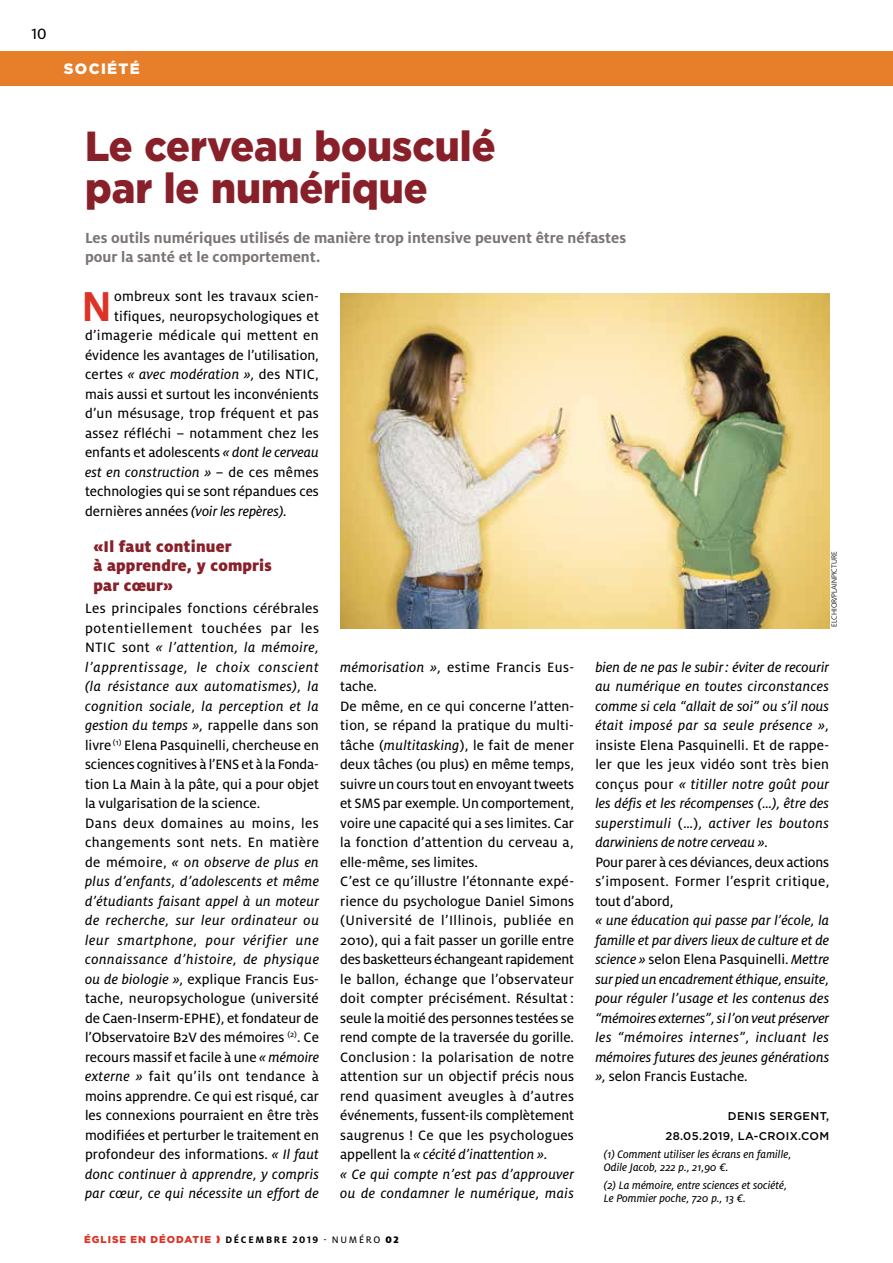
<style>
.page{position:relative;width:893px;height:1263px;background:#fff}
.page>*{position:absolute;margin:0;border:0;box-sizing:border-box;transform-origin:0 0}
.t1{font:700 46.35px "Milo OT";color:#dc3326;scale:.95 1}
.t2{font:900 42px/42px "Gotham";color:#88202a;scale:.94 1}
.t3{font:900 17.25px/19.5px "Milo OT";letter-spacing:.01em;color:#88202a}
.t4{font:16.5px "Milo OT Text";color:#000}
.t5{font:700 16.2px/19.5px "Milo OT";color:#7b7573}
.t6{font:15px/19.5px "Milo OT Text";letter-spacing:.01em;color:#000}
.t7{font:15px/19.5px "Milo OT Text Ita";letter-spacing:.015em;color:#000;text-align:justify}
.t8{font:900 15px "Gotham";letter-spacing:.09em;color:#fff}
.t9{font:12px/13.5px "Milo OT Text Ita";color:#000}
.t10{font:500 11.25px/19.5px "Gotham";letter-spacing:.03em;color:#000;text-align:right}
.t11{font:900 10.05px "Gotham";letter-spacing:.1em;color:#dc3326}
.t12{font:300 7.5px "Frutiger";color:#000}
.s1{font-family:"Milo OT Text"}
.s2{font-family:"Milo OT Text Ita"}
.s3{font-family:"Milo OT";font-weight:700;font-size:10.5px;color:#000}
.s4{font-family:"Milo OT Text";font-weight:400;font-size:10.5px;color:#000}
.s5{font-family:"Milo OT";font-size:10.5px;color:#000}
</style>
<div class="page">
<div style="left:0;top:51px;width:893px;height:34px;background:#e77e29"></div>
<img style="left:340px;top:293px;width:489px;height:336px">
<p class="t4" style="left:32px;top:24px;width:17px">10</p>
<p class="t8" style="left:64px;top:58px;width:78px">SOCIÉTÉ</p>
<h2 class="t2" style="left:85px;top:125px;width:438px">Le cerveau bousculé par le numérique</h2>
<p class="t5" style="left:85px;top:228px;width:543px">Les outils numériques utilisés de manière trop intensive peuvent être néfastes pour la santé et le comportement.</p>
<h1 class="t1" style="left:82px;top:280px;width:33px">N</h1>
<p class="t6" style="left:85px;top:287px;width:235px;text-align:right">ombreux sont les travaux scien&shy;tifiques, neuropsychologiques et d’imagerie médicale qui mettent en évidence les avantages de l’utilisation,</p>
<p class="t7" style="left:85px;top:365px;width:235px"><span class="s1">certes</span> « avec modération », <span class="s1">des NTIC,</span></p>
<p class="t6" style="left:85px;top:384px;width:235px;text-align:justify">mais aussi et surtout les inconvénients d’un mésusage, trop fréquent et pas assez réfléchi – notamment chez les enfants et adolescents <span class="s2">« dont le cerveau</span></p>
<p class="t7" style="left:85px;top:462px;width:235px">est en construction » – <span class="s1">de ces mêmes</span></p>
<p class="t6" style="left:85px;top:482px;width:235px">technologies qui se sont répandues ces</p>
<p class="t7" style="left:85px;top:501px;width:203px"><span class="s1">dernières années</span> (voir les repères).</p>
<p class="t3" style="left:94px;top:537px;width:180px">«Il faut continuer<br>à apprendre, y compris par cœur»</p>
<p class="t6" style="left:85px;top:599px;width:235px">Les principales fonctions cérébrales potentiellement touchées par les</p>
<p class="t7" style="left:85px;top:638px;width:235px"><span class="s1">NTIC sont</span> « l’attention, la mémoire, l’apprentissage, le choix conscient (la résistance aux automatismes), la cognition sociale, la perception et la gestion du temps », <span class="s1">rappelle dans son</span></p>
<p class="t6" style="left:85px;top:735px;width:235px">livre <sup>(1)</sup> Elena Pasquinelli, chercheuse en sciences cognitives à l’ENS et à la Fonda&shy;tion La Main à la pâte, qui a pour objet la vulgarisation de la science.<br>Dans deux domaines au moins, les changements sont nets. En matière</p>
<p class="t7" style="left:85px;top:852px;width:235px"><span class="s1">de mémoire,</span> « on observe de plus en plus d’enfants, d’adolescents et même d’étudiants faisant appel à un moteur de recherche, sur leur ordinateur ou leur smartphone, pour vérifier une connaissance d’histoire, de physique</p>
<p class="t6" style="left:85px;top:969px;width:235px;text-align:justify"><span class="s2">ou de biologie »,</span> explique Francis Eus&shy;tache, neuropsychologue (université de Caen-Inserm-EPHE), et fondateur de l’Observatoire B2V des mémoires <sup>(2)</sup>. Ce recours massif et facile à une <span class="s2">« mémoire externe »</span> fait qu’ils ont tendance à moins apprendre. Ce qui est risqué, car les connexions pourraient en être très modifiées et perturber le traitement en profondeur des informations. <span class="s2">« Il faut</span></p>
<p class="t7" style="left:85px;top:1164px;width:236px">donc continuer à apprendre, y compris par cœur, ce qui nécessite un effort de</p>
<p class="t12" style="left:830px;top:627px;width:78px;rotate:-90deg">ELCHIOR/PLAINPICTURE</p>
<p class="t6" style="left:340px;top:657px;width:236px"><span class="s2">mémorisation »,</span> estime Francis Eus&shy;tache.<br>De même, en ce qui concerne l’atten&shy;tion, se répand la pratique du multi&shy;tâche (<span class="s2">multitasking</span>), le fait de mener deux tâches (ou plus) en même temps, suivre un cours tout en envoyant tweets et SMS par exemple. Un comportement, voire une capacité qui a ses limites. Car la fonction d’attention du cerveau a, elle-même, ses limites.<br>C’est ce qu’illustre l’étonnante expé&shy;rience du psychologue Daniel Simons (Université de l’Illinois, publiée en 2010), qui a fait passer un gorille entre des basketteurs échangeant rapidement le ballon, échange que l’observateur doit compter précisément. Résultat : seule la moitié des personnes testées se rend compte de la traversée du gorille.<br>Conclusion : la polarisation de notre attention sur un objectif précis nous rend quasiment aveugles à d’autres événements, fussent-ils complètement saugrenus ! Ce que les psychologues</p>
<p class="t7" style="left:340px;top:1145px;width:235px;text-align:left"><span class="s1">appellent la</span> « cécité d’inattention ».<br>« Ce qui compte n’est pas d’approuver ou de condamner le numérique, mais</p>
<p class="t7" style="left:595px;top:657px;width:235px">bien de ne pas le subir: éviter de recourir au numérique en toutes circonstances comme si cela “allait de soi” ou s’il nous était imposé par sa seule présence »,</p>
<p class="t6" style="left:595px;top:735px;width:235px">insiste Elena Pasquinelli. Et de rappe&shy;ler que les jeux vidéo sont très bien</p>
<p class="t7" style="left:595px;top:774px;width:235px"><span class="s1">conçus pour</span> « titiller notre goût pour les défis et les récompenses (…), être des superstimuli <span class="s1">(…)</span>, activer les boutons darwiniens de notre cerveau ».</p>
<p class="t6" style="left:595px;top:852px;width:236px;text-align:justify">Pour parer à ces déviances, deux actions s’imposent. Former l’esprit critique, tout d’abord,</p>
<p class="t7" style="left:595px;top:911px;width:235px">« une éducation qui passe par l’école, la famille et par divers lieux de culture et de</p>
<p class="t6" style="left:595px;top:950px;width:235px"><span class="s2">science »</span> selon Elena Pasquinelli. <span class="s2">Mettre</span></p>
<p class="t7" style="left:595px;top:969px;width:235px">sur pied un encadrement éthique, ensuite, pour réguler l’usage et les contenus des “mémoires externes”, si l’on veut préserver les “mémoires internes”, incluant les mémoires futures des jeunes générations</p>
<p class="t6" style="left:595px;top:1067px;width:154px"><span class="s2">»,</span> selon Francis Eustache.</p>
<p class="t10" style="left:665px;top:1106px;width:165px">DENIS SERGENT,<br>28.05.2019, LA-CROIX.COM</p>
<p class="t9" style="left:604px;top:1147px;width:189px">(1) Comment utiliser les écrans en famille,<br>Odile Jacob, 222 p., 21,90 €.</p>
<p class="t9" style="left:604px;top:1178px;width:185px">(2) La mémoire, entre sciences et société,<br>Le Pommier poche, 720 p., 13 €.</p>
<p class="t11" style="left:84px;top:1232px;width:316px">ÉGLISE EN DÉODATIE → <span class="s3">Décembre 2019</span> <span class="s4">- NUMÉRO</span> <span class="s5">02</span></p>
</div>
